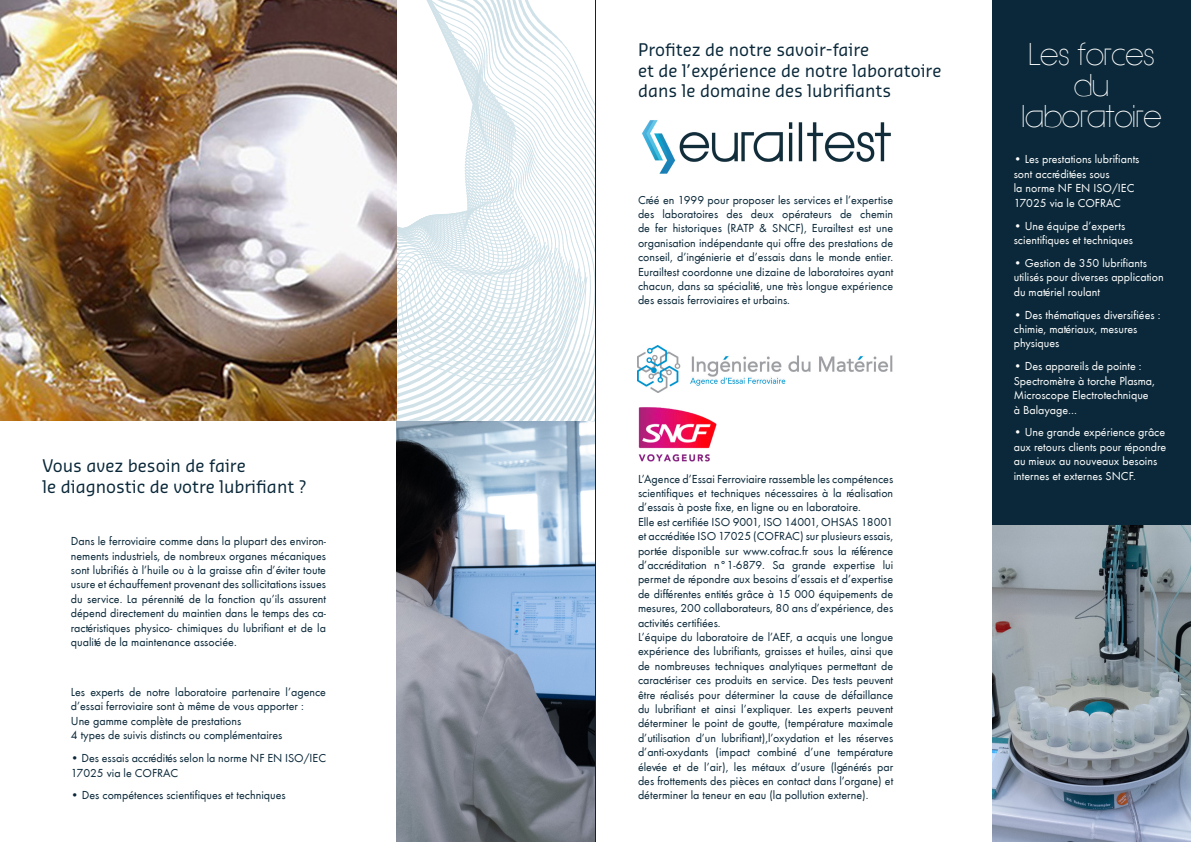
<style>
.page{position:relative;width:1191px;height:842px;background:#fff}
.page>*{position:absolute;margin:0;border:0;box-sizing:border-box;transform-origin:0 0}
.t1{font:300 30px/31px "Hasteristico";color:#fff;text-align:center}
.t2{font:17px/20.4px "Sansa Pro";color:#0a2839}
.t3{font:12px/14.4px "Futura T";color:#0a2839;text-align:justify}
.t4{font:12px/14.4px "Futura T";color:#fff}
</style>
<div class="page">
<svg style="left:397px;top:0;width:198px;height:421px"></svg>
<img style="left:0;top:0;width:397px;height:421px">
<img style="left:397px;top:421px;width:198px;height:421px">
<img style="left:642px;top:120px;width:249px;height:54px">
<img style="left:637px;top:346px;width:256px;height:47px">
<img style="left:638px;top:407px;width:79px;height:55px">
<div style="left:992px;top:0;width:199px;height:842px;background:#0a2839"></div>
<img style="left:992px;top:526px;width:199px;height:316px">
<hr style="left:595px;top:0;width:1px;height:842px;background:#231f20">
<p class="t2" style="left:43px;top:455px;width:265px">Vous avez besoin de faire<br>le diagnostic de votre lubrifiant ?</p>
<p class="t3" style="left:71px;top:534px;width:257px">Dans le ferroviaire comme dans la plupart des environ&shy;nements industriels, de nombreux organes mécaniques sont lubrifiés à l’huile ou à la graisse afin d’éviter toute usure et échauffement provenant des sollicitations issues du service. La pérennité de la fonction qu’ils assurent dépend directement du maintien dans le temps des ca&shy;ractéristiques physico- chimiques du lubrifiant et de la qualité de la maintenance associée.</p>
<p class="t3" style="left:71px;top:685px;width:257px">Les experts de notre laboratoire partenaire l’agence d’essai ferroviaire sont à même de vous apporter :</p>
<p class="t3" style="left:71px;top:714px;width:172px">Une gamme complète de prestations</p>
<p class="t3" style="left:71px;top:728px;width:213px">4 types de suivis distincts ou complémentaires</p>
<p class="t3" style="left:71px;top:751px;width:257px">• Des essais accrédités selon la norme NF EN ISO/IEC<br>17025 via le COFRAC</p>
<p class="t3" style="left:71px;top:788px;width:216px">• Des compétences scientifiques et techniques</p>
<p class="t2" style="left:638px;top:39px;width:305px">Profitez de notre savoir-faire<br>et de l’expérience de notre laboratoire dans le domaine des lubrifiants</p>
<p class="t3" style="left:638px;top:192px;width:257px">Créé en 1999 pour proposer les services et l’expertise des laboratoires des deux opérateurs de chemin de fer historiques (RATP &amp; SNCF), Eurailtest est une organisation indépendante qui offre des prestations de conseil, d’ingénierie et d’essais dans le monde entier.<br>Eurailtest coordonne une dizaine de laboratoires ayant chacun, dans sa spécialité, une très longue expérience des essais ferroviaires et urbains.</p>
<p class="t3" style="left:638px;top:471px;width:257px">L’Agence d’Essai Ferroviaire rassemble les compétences scientifiques et techniques nécessaires à la réalisation d’essais à poste fixe, en ligne ou en laboratoire.</p>
<p class="t3" style="left:638px;top:515px;width:257px">Elle est certifiée ISO 9001, ISO 14001, OHSAS 18001 et accréditée ISO 17025 (COFRAC) sur plusieurs essais, portée disponible sur www.cofrac.fr sous la référence d’accréditation n°1-6879. Sa grande expertise lui permet de répondre aux besoins d’essais et d’expertise de différentes entités grâce à 15 000 équipements de mesures, 200 collaborateurs, 80 ans d’expérience, des activités certifiées.</p>
<p class="t3" style="left:638px;top:630px;width:257px">L’équipe du laboratoire de l’AEF, a acquis une longue expérience des lubrifiants, graisses et huiles, ainsi que de nombreuses techniques analytiques permettant de caractériser ces produits en service. Des tests peuvent être réalisés pour déterminer la cause de défaillance du lubrifiant et ainsi l’expliquer. Les experts peuvent déterminer le point de goutte, (température maximale d’utilisation d’un lubrifiant),l’oxydation et les réserves d’anti-oxydants (impact combiné d’une température élevée et de l’air), les métaux d’usure (lgénérés par des frottements des pièces en contact dans l’organe) et déterminer la teneur en eau (la pollution externe).</p>
<p class="t1" style="left:1021px;top:39px;width:141px">Les forces du laboratoire</p>
<p class="t4" style="left:1013px;top:152px;width:127px">• Les prestations lubrifiants sont accréditées sous<br>la norme NF EN ISO/IEC<br>17025 via le COFRAC</p>
<p class="t4" style="left:1013px;top:218px;width:121px">• Une équipe d’experts scientifiques et techniques</p>
<p class="t4" style="left:1013px;top:256px;width:151px">• Gestion de 350 lubrifiants utilisés pour diverses application du matériel roulant</p>
<p class="t4" style="left:1013px;top:307px;width:148px">• Des thématiques diversifiées : chimie, matériaux, mesures physiques</p>
<p class="t4" style="left:1013px;top:359px;width:143px">• Des appareils de pointe :<br>Spectromètre à torche Plasma,<br>Microscope Electrotechnique à Balayage…</p>
<p class="t4" style="left:1013px;top:425px;width:154px">• Une grande expérience grâce aux retours clients pour répondre au mieux au nouveaux besoins internes et externes SNCF.</p>
</div>
